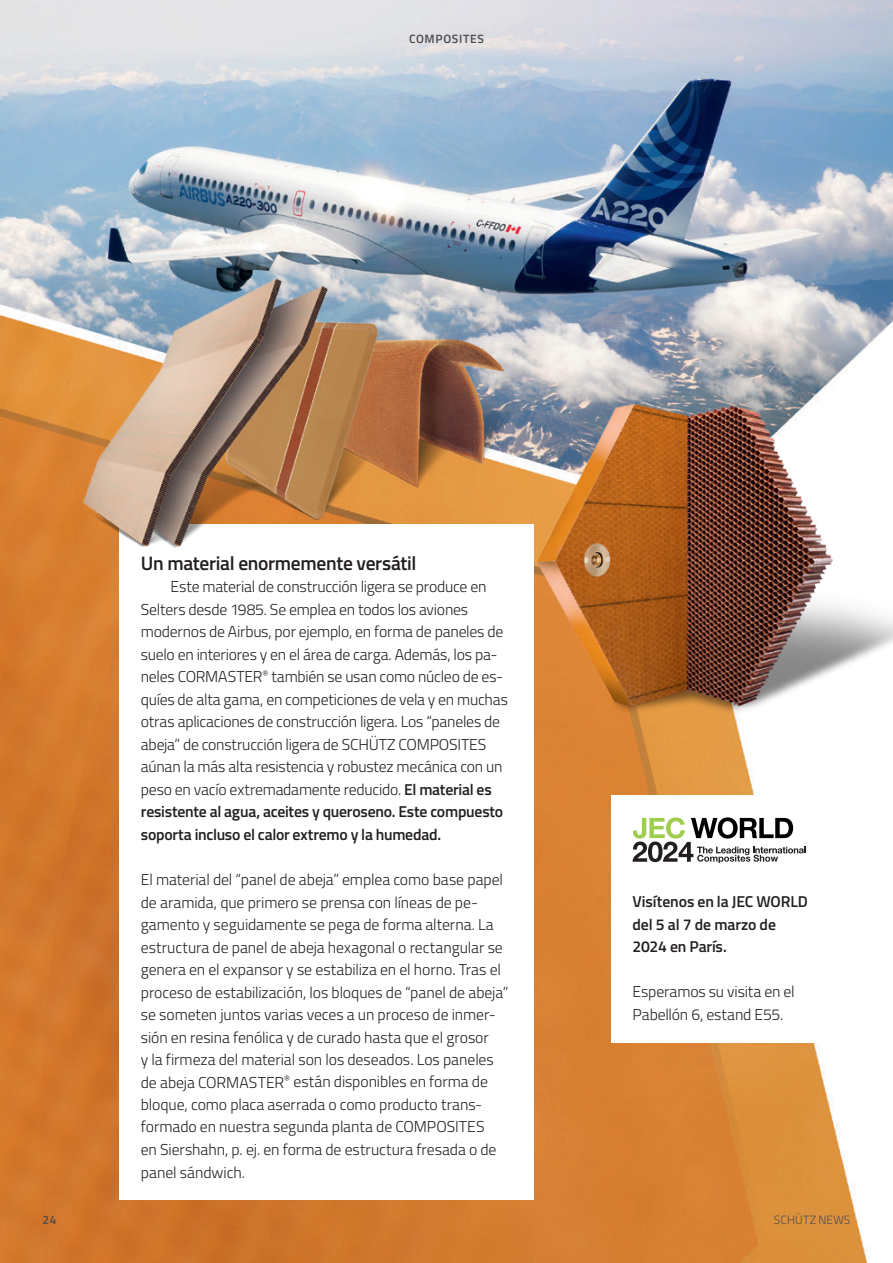
<style>
.page{position:relative;width:893px;height:1263px;background:#fff}
.page>*{position:absolute;margin:0;border:0;box-sizing:border-box;transform-origin:0 0}
.t1{font:600 19.5px "Cairo";letter-spacing:-.02em;color:#231f20}
.t2{font:300 15.75px/22.5px "Cairo";letter-spacing:-.01em;color:#231f20}
.t3{font:600 15.75px/22.5px "Cairo";letter-spacing:-.01em;color:#231f20}
.t4{font:600 12px "Cairo";letter-spacing:.055em;color:#4b4c4d}
.t5{font:300 12px "Cairo";letter-spacing:.01em;color:#4b4c4d}
.s1{font-weight:600}
</style>
<div class="page">
<img style="left:0;top:0;width:893px;height:1263px">
<div style="left:120px;top:525px;width:414px;height:675px;background:#fff"></div>
<div style="left:611px;top:795px;width:218px;height:247px;background:#fff"></div>
<svg style="left:633px;top:817px;width:173px;height:45px"></svg>
<img style="left:15px;top:0;width:519px;height:646px">
<img style="left:513px;top:64px;width:380px;height:731px">
<p class="t4" style="left:409px;top:29px;width:76px">COMPOSITES</p>
<p class="t4" style="left:43px;top:1211px;width:16px">24</p>
<p class="t1" style="left:141px;top:548px;width:277px">Un material enormemente versátil</p>
<p class="t2" style="left:141px;top:576px;width:369px;text-indent:30px">Este material de construcción ligera se produce en Selters desde 1985. Se emplea en todos los aviones modernos de Airbus, por ejemplo, en forma de paneles de suelo en interiores y en el área de carga. Además, los pa&shy;neles CORMASTER<sup>®</sup> también se usan como núcleo de es&shy;quíes de alta gama, en competiciones de vela y en muchas otras aplicaciones de construcción ligera. Los “paneles de abeja” de construcción ligera de SCHÜTZ COMPOSITES aúnan la más alta resistencia y robustez mecánica con un peso en vacío extremadamente reducido. <span class="s1">El material es resistente al agua, aceites y queroseno. Este compuesto soporta incluso el calor extremo y la humedad.</span></p>
<p class="t2" style="left:141px;top:868px;width:369px">El material del “panel de abeja” emplea como base papel de aramida, que primero se prensa con líneas de pe&shy;gamento y seguidamente se pega de forma alterna. La estructura de panel de abeja hexagonal o rectangular se genera en el expansor y se estabiliza en el horno. Tras el proceso de estabilización, los bloques de “panel de abeja” se someten juntos varias veces a un proceso de inmer&shy;sión en resina fenólica y de curado hasta que el grosor<br>y la firmeza del material son los deseados. Los paneles de abeja CORMASTER<sup>®</sup> están disponibles en forma de bloque, como placa aserrada o como producto trans&shy;formado en nuestra segunda planta de COMPOSITES<br>en Siershahn, p. ej. en forma de estructura fresada o de panel sándwich.</p>
<p class="t3" style="left:632px;top:891px;width:177px">Visítenos en la JEC WORLD del 5 al 7 de marzo de<br>2024 en París.</p>
<p class="t2" style="left:632px;top:981px;width:164px">Esperamos su visita en el<br>Pabellón 6, estand E55.</p>
<p class="t5" style="left:774px;top:1211px;width:78px">SCHÜTZ NEWS</p>
</div>
